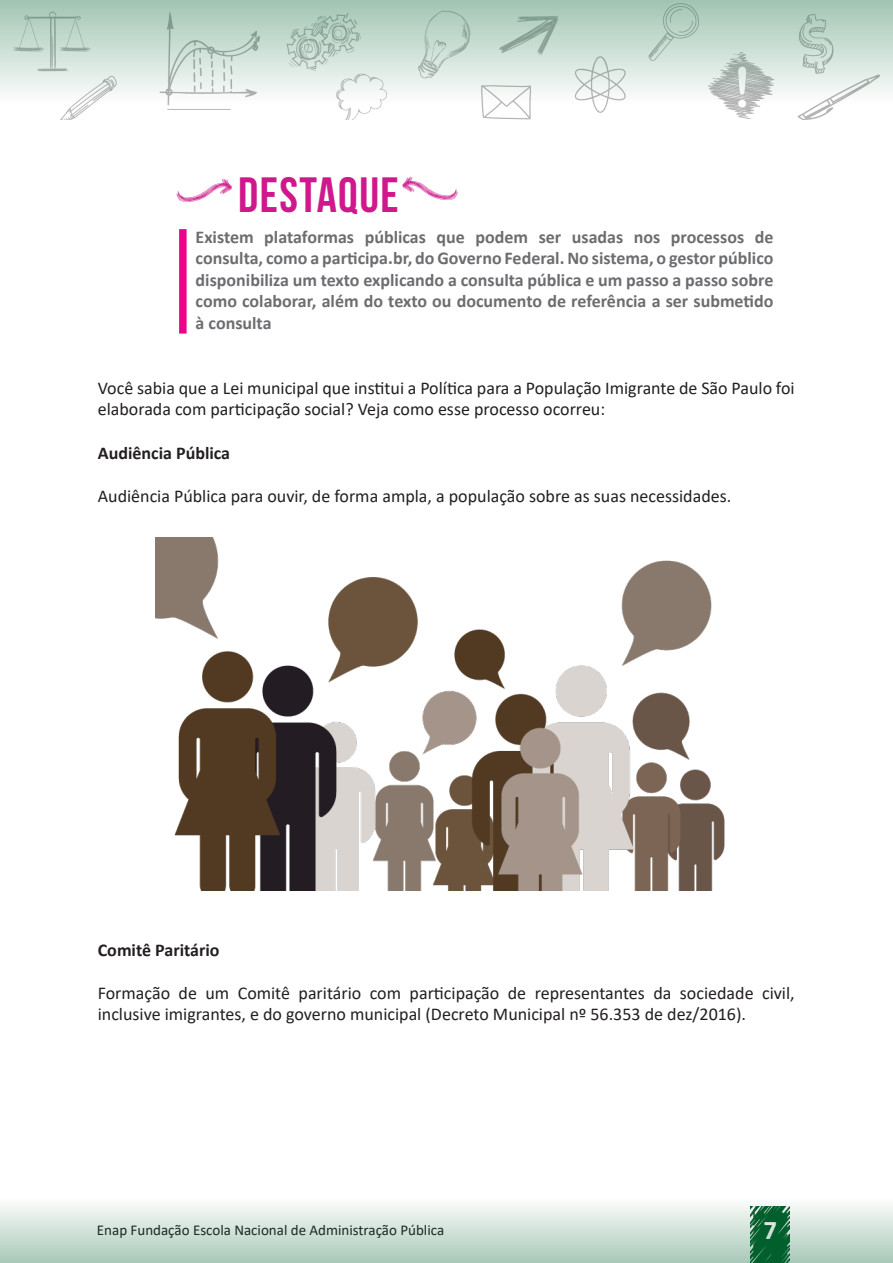
<style>
.page{position:relative;width:893px;height:1263px;background:#fff}
.page>*{position:absolute;margin:0;border:0;box-sizing:border-box;transform-origin:0 0}
.t1{font:49.5px "Bebas Neue";letter-spacing:.03em;color:#d0188c}
.t2{font:700 27px "Calibri";color:#fff}
.texto{font:18px/21.6px "Calibri";color:#231f20}
.Destaque_texto{font:700 18px/21.6px "Calibri";color:#6c6d70;text-align:justify}
.texto-2{font:700 18px "Calibri";color:#231f20}
.t3{font:15px "Calibri";color:#231f20}
</style>
<div class="page">
<svg style="left:0;top:0;width:893px;height:120px"></svg>
<svg style="left:0;top:1205px;width:893px;height:58px"></svg>
<div style="left:179px;top:229px;width:8px;height:105px;background:#ed028c"></div>
<img style="left:156px;top:538px;width:569px;height:352px">
<p class="t1" style="left:177px;top:168px;width:223px"><sup>h,</sup> DESTAQUE</p>
<p class="Destaque_texto" style="left:196px;top:226px;width:579px">Existem plataformas públicas que podem ser usadas nos processos de consulta, como a participa.br, do Governo Federal. No sistema, o gestor público disponibiliza um texto explicando a consulta pública e um passo a passo sobre como colaborar, além do texto ou documento de referência a ser submetido à consulta</p>
<p class="texto" style="left:98px;top:377px;width:698px">Você sabia que a Lei municipal que institui a Política para a População Imigrante de São Paulo foi elaborada com participação social? Veja como esse processo ocorreu:</p>
<p class="texto-2" style="left:98px;top:440px;width:134px">Audiência Pública</p>
<p class="texto" style="left:98px;top:485px;width:635px">Audiência Pública para ouvir, de forma ampla, a população sobre as suas necessidades.</p>
<p class="texto-2" style="left:98px;top:937px;width:123px">Comitê Paritário</p>
<p class="texto" style="left:98px;top:981px;width:698px">Formação de um Comitê paritário com participação de representantes da sociedade civil, inclusive imigrantes, e do governo municipal (Decreto Municipal nº 56.353 de dez/2016).</p>
<p class="t3" style="left:97px;top:1220px;width:349px">Enap Fundação Escola Nacional de Administração Pública</p>
<h2 class="t2" style="left:763px;top:1210px;width:15px">7</h2>
</div>
